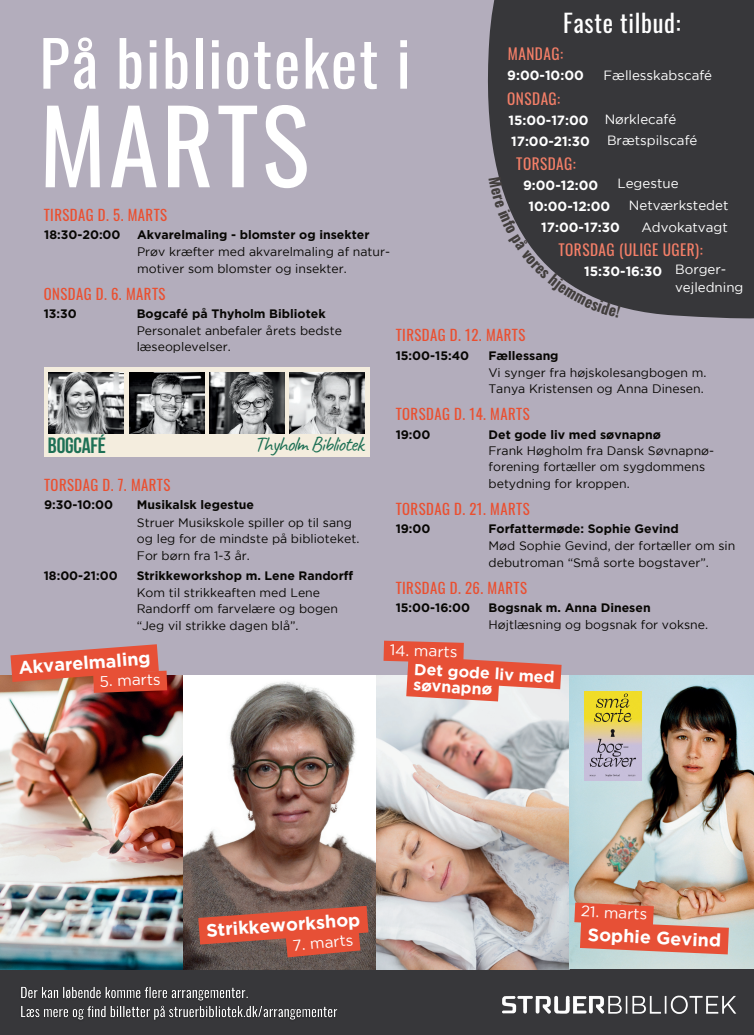
<style>
.page{position:relative;width:754px;height:1035px;background:#b3adbc}
.page>*{position:absolute;margin:0;border:0;box-sizing:border-box;transform-origin:0 0}
.t1{font:100.8px "Oswald";letter-spacing:.03em;color:#fff}
.t2{font:62.5px "Oswald";letter-spacing:.03em;color:#fff}
.t3{font:24.5px "Oswald";letter-spacing:.03em;color:#fff}
.t4{font:700 22px "Bebas Neue";letter-spacing:-.01em;color:#1e7055}
.t5{font:21.1px "Caveat";letter-spacing:-.045em;color:#1e7055}
.t6{font:700 18px "Gotham";color:#fff}
.t7{font:700 16px/15.6px "Gotham";color:#fff}
.t8{font:15.3px "Oswald";letter-spacing:.03em;color:#f47f68}
.t9{font:15.3px "Gotham";color:#fff}
.t10{font:14.7px "Oswald";letter-spacing:.03em;color:#ea4f30}
.t11{font:13.4px/16.7px "Gotham";color:#fff}
.t12{font:700 13.4px "Gotham";color:#fff}
.t13{font:12.3px/16.5px "Gotham";color:#080704}
.t14{font:700 12.3px "Gotham";color:#080704}
.s1{font-weight:400}
.s2{font-weight:700}
</style>
<div class="page">
<div style="left:44px;top:367px;width:326px;height:90px;background:#f4edde"></div>
<img style="left:49px;top:373px;width:75px;height:60px">
<img style="left:129px;top:373px;width:75px;height:60px">
<img style="left:209px;top:373px;width:75px;height:60px">
<img style="left:290px;top:373px;width:75px;height:60px">
<div style="left:488px;top:0;width:266px;height:319px;background:#37373a"></div>
<div style="left:0;top:967px;width:754px;height:68px;background:#37373a"></div>
<img style="left:503px;top:995px;width:234px;height:19px">
<img style="left:0;top:675px;width:754px;height:294px">
<img style="left:584px;top:692px;width:57px;height:88px">
<img style="left:21px;top:986px;width:317px;height:34px">
<svg style="left:198px;top:906px;width:170px;height:51px;background:#bd5340"></svg>
<svg style="left:10px;top:644px;width:157px;height:49px;background:#d66551"></svg>
<svg style="left:383px;top:641px;width:178px;height:60px"></svg>
<svg style="left:574px;top:903px;width:155px;height:51px;background:#dd725b"></svg>
<svg style="left:489px;top:177px;width:132px;height:141px"></svg>
<h2 class="t2" style="left:39px;top:8px;width:373px">På biblioteket i</h2>
<h1 class="t1" style="left:39px;top:57px;width:271px">MARTS</h1>
<p class="t10" style="left:44px;top:202px;width:125px">TIRSDAG D. 5. MARTS</p>
<p class="t14" style="left:44px;top:228px;width:78px">18:30-20:00</p>
<p class="t14" style="left:137px;top:228px;width:234px">Akvarelmaling - blomster og insekter</p>
<p class="t13" style="left:137px;top:244px;width:254px">Prøv kræfter med akvarelmaling af natur&shy;motiver som blomster og insekter.</p>
<p class="t10" style="left:44px;top:281px;width:123px">ONSDAG D. 6. MARTS</p>
<p class="t14" style="left:44px;top:306px;width:35px">13:30</p>
<p class="t14" style="left:137px;top:306px;width:190px">Bogcafé på Thyholm Bibliotek</p>
<h3 class="t3" style="left:563px;top:1px;width:119px">Faste tilbud:</h3>
<p class="t8" style="left:508px;top:40px;width:57px">MANDAG:</p>
<p class="t12" style="left:507px;top:68px;width:78px">9:00-10:00</p>
<p class="t11" style="left:603px;top:66px;width:110px">Fællesskabscafé</p>
<p class="t8" style="left:507px;top:85px;width:54px">ONSDAG:</p>
<p class="t12" style="left:511px;top:134px;width:80px">17:00-21:30</p>
<p class="t11" style="left:607px;top:131px;width:92px">Brætspilscafé</p>
<p class="t12" style="left:508px;top:112px;width:169px">15:00-17:00 <span class="s1">Nørklecafé</span></p>
<p class="t8" style="left:516px;top:150px;width:61px">TORSDAG:</p>
<p class="t12" style="left:528px;top:198px;width:83px">10:00-12:00</p>
<p class="t11" style="left:629px;top:197px;width:101px">Netværkstedet</p>
<p class="t12" style="left:523px;top:177px;width:77px">9:00-12:00</p>
<p class="t11" style="left:617px;top:175px;width:63px">Legestue</p>
<p class="t12" style="left:541px;top:220px;width:80px">17:00-17:30</p>
<p class="t11" style="left:641px;top:218px;width:88px">Advokatvagt</p>
<p class="t8" style="left:558px;top:236px;width:146px">TORSDAG (ULIGE UGER):</p>
<p class="t11" style="left:675px;top:262px;width:70px;text-indent:-91px"><span class="s2">15:30-16:30</span> Borger&shy;vejledning</p>
<p class="t13" style="left:137px;top:322px;width:207px">Personalet anbefaler årets bedste læseoplevelser.</p>
<h3 class="t4" style="left:48px;top:433px;width:60px">BOGCAFÉ</h3>
<h3 class="t5" style="left:254px;top:430px;width:111px">Thyholm Bibliotek</h3>
<p class="t10" style="left:44px;top:472px;width:128px">TORSDAG D. 7. MARTS</p>
<p class="t14" style="left:44px;top:498px;width:71px">9:30-10:00</p>
<p class="t14" style="left:44px;top:568px;width:75px">18:00-21:00</p>
<p class="t14" style="left:137px;top:498px;width:119px">Musikalsk legestue</p>
<p class="t13" style="left:137px;top:514px;width:224px">Struer Musikskole spiller op til sang og leg for de mindste på biblioteket.<br>For børn fra 1-3 år.</p>
<p class="t14" style="left:137px;top:568px;width:218px">Strikkeworkshop m. Lene Randorff</p>
<p class="t13" style="left:137px;top:584px;width:203px">Kom til strikkeaften med Lene<br>Randorff om farvelære og bogen “Jeg vil strikke dagen blå”.</p>
<p class="t10" style="left:396px;top:322px;width:131px">TIRSDAG D. 12. MARTS</p>
<p class="t14" style="left:396px;top:348px;width:75px">15:00-15:40</p>
<p class="t14" style="left:488px;top:348px;width:72px">Fællessang</p>
<p class="t13" style="left:488px;top:364px;width:220px">Vi synger fra højskolesangbogen m.<br>Tanya Kristensen og Anna Dinesen.</p>
<p class="t10" style="left:396px;top:401px;width:136px">TORSDAG D. 14. MARTS</p>
<p class="t14" style="left:396px;top:427px;width:36px">19:00</p>
<p class="t14" style="left:488px;top:427px;width:174px">Det gode liv med søvnapnø</p>
<p class="t13" style="left:488px;top:442px;width:227px">Frank Høgholm fra Dansk Søvnapnø&shy;forening fortæller om sygdommens betydning for kroppen.</p>
<p class="t10" style="left:396px;top:496px;width:135px">TORSDAG D. 21. MARTS</p>
<p class="t13" style="left:488px;top:537px;width:248px">Mød Sophie Gevind, der fortæller om sin debutroman “Små sorte bogstaver”.</p>
<p class="t14" style="left:488px;top:522px;width:192px">Forfattermøde: Sophie Gevind</p>
<p class="t14" style="left:396px;top:522px;width:36px">19:00</p>
<p class="t10" style="left:396px;top:575px;width:133px">TIRSDAG D. 26. MARTS</p>
<p class="t14" style="left:396px;top:601px;width:76px">15:00-16:00</p>
<p class="t14" style="left:488px;top:601px;width:164px">Bogsnak m. Anna Dinesen</p>
<p class="t13" style="left:488px;top:616px;width:221px">Højtlæsning og bogsnak for voksne.</p>
<p class="t9" style="left:390px;top:641px;width:69px;rotate:2deg">14. marts</p>
<h3 class="t6" style="left:18px;top:657px;width:134px;rotate:-4deg">Akvarelmaling</h3>
<p class="t9" style="left:99px;top:673px;width:63px;rotate:-2deg">5. marts</p>
<h3 class="t7" style="left:414px;top:661px;width:142px;rotate:3deg">Det gode liv med søvnapnø</h3>
<h3 class="t6" style="left:206px;top:920px;width:156px;rotate:-4deg">Strikkeworkshop</h3>
<p class="t9" style="left:292px;top:937px;width:62px;rotate:-5deg">7. marts</p>
<p class="t9" style="left:581px;top:902px;width:68px;rotate:3deg">21. marts</p>
<h3 class="t6" style="left:588px;top:924px;width:135px;rotate:3deg">Sophie Gevind</h3>
</div>
